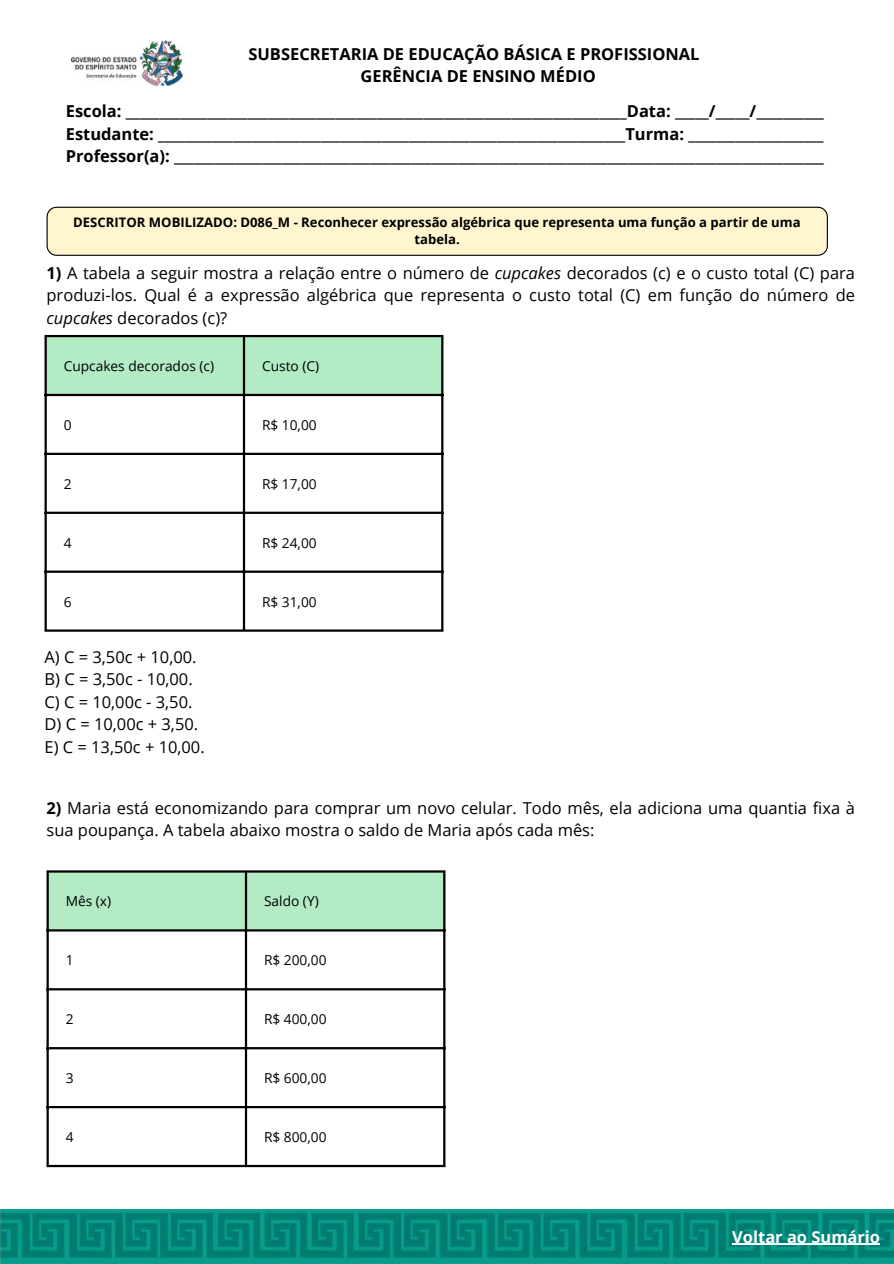
<style>
.page{position:relative;width:894px;height:1264px;background:#fff}
.page>*{position:absolute;margin:0;border:0;box-sizing:border-box;transform-origin:0 0}
.t1{font:16.5px/22.5px "Open Sans";color:#000}
.t2{font:700 16.5px/22.5px "Open Sans";color:#000;text-align:justify}
.t3{font:700 16.5px "Open Sans";color:#fff}
.t4{font:13.8px "Open Sans";color:#000}
.t5{font:700 13.05px/17.4px "Open Sans";color:#000;text-align:center}
.s1{font-weight:700}
.s2{font-style:italic}
</style>
<div class="page">
<div style="left:47px;top:207px;width:780px;height:49px;background:#fff5cf"></div>
<img style="left:72px;top:41px;width:110px;height:45px">
<img style="left:0;top:1209px;width:893px;height:54px">
<hr style="left:732px;top:1243px;width:147px;height:1px;background:#fff">
<div style="left:47px;top:337px;width:394px;height:57px;background:#b2ebc4"></div>
<hr style="left:45px;top:337px;width:2px;height:292px;background:#000">
<hr style="left:243px;top:337px;width:2px;height:292px;background:#000">
<hr style="left:441px;top:337px;width:2px;height:292px;background:#000">
<hr style="left:45px;top:335px;width:398px;height:2px;background:#000">
<hr style="left:45px;top:394px;width:398px;height:2px;background:#000">
<hr style="left:45px;top:453px;width:398px;height:2px;background:#000">
<hr style="left:45px;top:511px;width:398px;height:3px;background:#000">
<hr style="left:45px;top:570px;width:398px;height:3px;background:#000">
<hr style="left:45px;top:629px;width:398px;height:2px;background:#000">
<div style="left:49px;top:872px;width:394px;height:57px;background:#b2ebc4"></div>
<hr style="left:46px;top:872px;width:3px;height:292px;background:#000">
<hr style="left:245px;top:872px;width:2px;height:292px;background:#000">
<hr style="left:443px;top:872px;width:2px;height:292px;background:#000">
<hr style="left:46px;top:870px;width:399px;height:2px;background:#000">
<hr style="left:46px;top:929px;width:399px;height:2px;background:#000">
<hr style="left:46px;top:988px;width:399px;height:2px;background:#000">
<hr style="left:46px;top:1047px;width:399px;height:2px;background:#000">
<hr style="left:46px;top:1105px;width:399px;height:3px;background:#000">
<hr style="left:46px;top:1164px;width:399px;height:3px;background:#000">
<p class="t2" style="left:248px;top:42px;width:452px;text-align:center">SUBSECRETARIA DE EDUCAÇÃO BÁSICA E PROFISSIONAL<br>GERÊNCIA DE ENSINO MÉDIO</p>
<p class="t2" style="left:66px;top:99px;width:759px">Escola: __________________________________________________________________________Data: _____/_____/__________ Estudante: _____________________________________________________________________Turma: ____________________ Professor(a): ________________________________________________________________________________________________</p>
<p class="t5" style="left:73px;top:213px;width:728px">DESCRITOR MOBILIZADO: D086_M - Reconhecer expressão algébrica que representa uma função a partir de uma tabela.</p>
<p class="t1" style="left:46px;top:261px;width:809px;text-align:justify"><span class="s1">1)</span> A tabela a seguir mostra a relação entre o número de <span class="s2">cupcakes</span> decorados (c) e o custo total (C) para produzi-los. Qual é a expressão algébrica que representa o custo total (C) em função do número de <span class="s2">cupcakes</span> decorados (c)?</p>
<p class="t4" style="left:64px;top:356px;width:152px">Cupcakes decorados (c)</p>
<p class="t4" style="left:262px;top:356px;width:59px">Custo (C)</p>
<p class="t4" style="left:64px;top:415px;width:9px">0</p>
<p class="t4" style="left:262px;top:415px;width:56px">R$ 10,00</p>
<p class="t4" style="left:64px;top:474px;width:9px">2</p>
<p class="t4" style="left:262px;top:474px;width:56px">R$ 17,00</p>
<p class="t4" style="left:64px;top:533px;width:9px">4</p>
<p class="t4" style="left:262px;top:533px;width:56px">R$ 24,00</p>
<p class="t4" style="left:64px;top:592px;width:9px">6</p>
<p class="t4" style="left:262px;top:592px;width:56px">R$ 31,00</p>
<p class="t1" style="left:45px;top:645px;width:162px">A) C = 3,50c + 10,00.<br>B) C = 3,50c - 10,00.<br>C) C = 10,00c - 3,50.<br>D) C = 10,00c + 3,50.<br>E) C = 13,50c + 10,00.</p>
<p class="t1" style="left:46px;top:796px;width:809px"><span class="s1">2)</span> Maria está economizando para comprar um novo celular. Todo mês, ela adiciona uma quantia fixa à sua poupança. A tabela abaixo mostra o saldo de Maria após cada mês:</p>
<p class="t4" style="left:66px;top:891px;width:47px">Mês (x)</p>
<p class="t4" style="left:264px;top:891px;width:56px">Saldo (Y)</p>
<p class="t4" style="left:66px;top:950px;width:9px">1</p>
<p class="t4" style="left:264px;top:950px;width:64px">R$ 200,00</p>
<p class="t4" style="left:66px;top:1009px;width:9px">2</p>
<p class="t4" style="left:264px;top:1009px;width:64px">R$ 400,00</p>
<p class="t4" style="left:66px;top:1068px;width:9px">3</p>
<p class="t4" style="left:264px;top:1068px;width:64px">R$ 600,00</p>
<p class="t4" style="left:66px;top:1127px;width:9px">4</p>
<p class="t4" style="left:264px;top:1127px;width:64px">R$ 800,00</p>
<p class="t3" style="left:732px;top:1224px;width:149px">Voltar ao Sumário</p>
</div>
